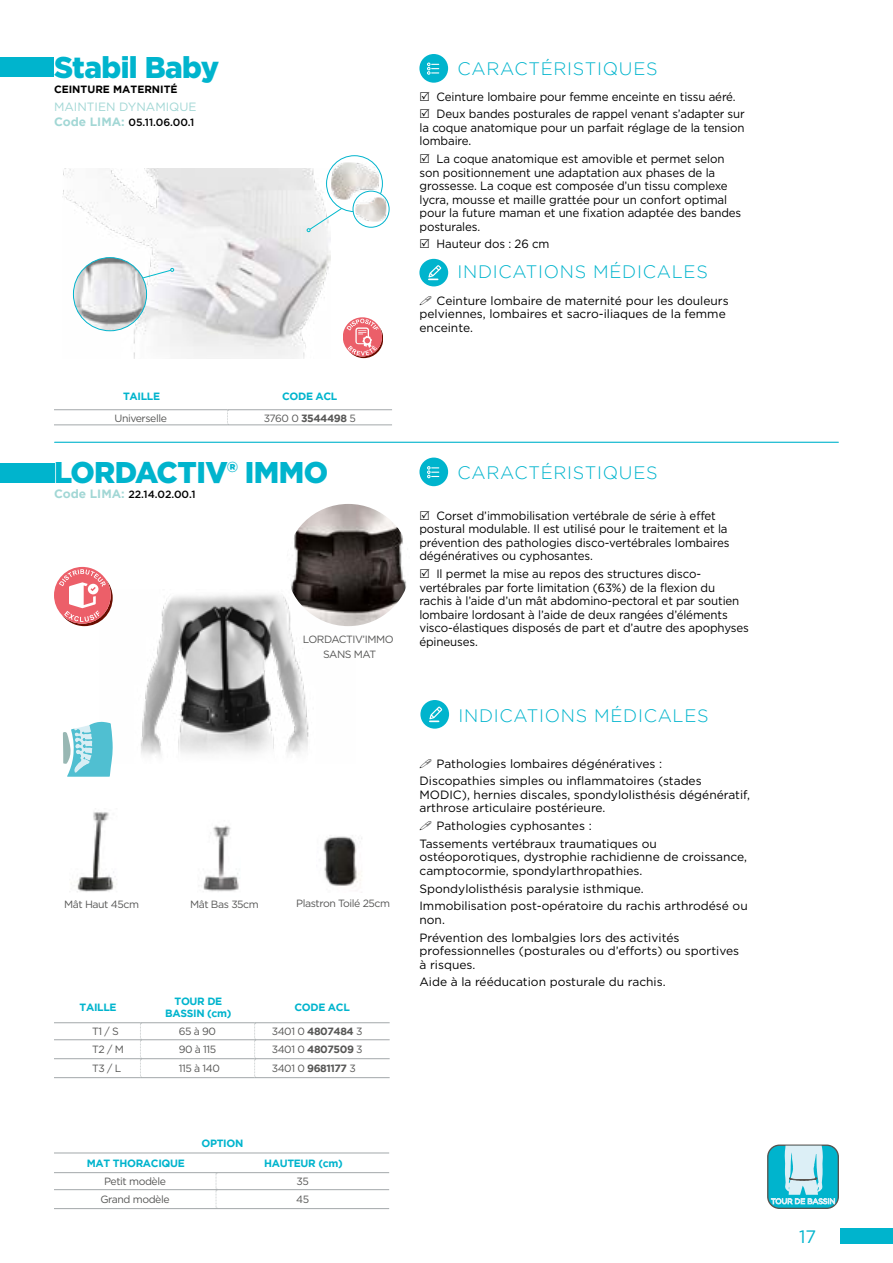
<style>
.page{position:relative;width:893px;height:1263px;background:#fff}
.page>*{position:absolute;margin:0;border:0;box-sizing:border-box;transform-origin:0 0}
.t1{font:900 30px "Gotham";letter-spacing:-.02em;color:#00b4cd}
.t2{font:300 18px "Gotham";letter-spacing:.04em;color:#00b4cd}
.t3{font:18px "Gotham";color:#00b4cd}
.t4{font:12px/13.5px "Gotham";letter-spacing:-.01em;color:#000;scale:.96 1}
.t5{font:12px/13.5px "Gotham";letter-spacing:-.01em;color:#000}
.t6{font:12px "Gotham";color:#a2d7d5}
.t7{font:10.5px/15px "Gotham";letter-spacing:-.04em;color:#575756;text-align:center}
.t8{font:700 10.5px/11.4px "Gotham";letter-spacing:-.03em;color:#00b4cd;text-align:center}
.t9{font:700 10.5px "Gotham";letter-spacing:-.04em;color:#575756}
.t10{font:500 10.5px "Gotham";color:#000}
.t11{font:700 10.5px "Gotham";color:#000}
.s1{font-weight:700;font-size:12px;color:#a2d7d5}
.s2{font-weight:400}
</style>
<div class="page">
<div style="left:841px;top:1228px;width:52px;height:15px;background:#00b4cd"></div>
<hr style="left:55px;top:442px;width:783px;height:1px;background:#00b4cd">
<div style="left:0;top:57px;width:54px;height:20px;background:#00b4cd"></div>
<div style="left:419px;top:54px;width:29px;height:29px;background:#00b4cd;border-radius:50%"></div>
<svg style="left:427px;top:63px;width:12px;height:12px"></svg>
<div style="left:419px;top:259px;width:29px;height:27px;background:#00b4cd;border-radius:50%"></div>
<svg style="left:428px;top:265px;width:13px;height:15px"></svg>
<img style="left:63px;top:168px;width:268px;height:190px">
<svg style="left:343px;top:317px;width:40px;height:41px"></svg>
<svg style="left:307px;top:202px;width:42px;height:30px"></svg>
<svg style="left:327px;top:156px;width:55px;height:56px"></svg>
<img style="left:331px;top:162px;width:48px;height:38px">
<div style="left:326px;top:155px;width:57px;height:57px;border:1px solid #00b4cd;border-radius:50%"></div>
<svg style="left:353px;top:191px;width:36px;height:36px"></svg>
<img style="left:355px;top:197px;width:31px;height:25px">
<div style="left:353px;top:191px;width:36px;height:36px;border:1px solid #00b4cd;border-radius:50%"></div>
<svg style="left:136px;top:268px;width:38px;height:14px"></svg>
<img style="left:73px;top:258px;width:74px;height:73px;border-radius:37px">
<div style="left:73px;top:257px;width:74px;height:74px;border:1px solid #00b4cd;border-radius:50%"></div>
<hr style="left:54px;top:409px;width:173px;height:1px;background:#a3a8aa">
<hr style="left:54px;top:424px;width:173px;height:1px;background:#a3a8aa">
<svg style="left:227px;top:410px;width:1px;height:14px"></svg>
<hr style="left:227px;top:409px;width:165px;height:1px;background:#a3a8aa">
<hr style="left:227px;top:424px;width:165px;height:1px;background:#a3a8aa">
<img style="left:141px;top:594px;width:168px;height:161px">
<svg style="left:140px;top:1023px;width:1px;height:54px"></svg>
<hr style="left:54px;top:1058px;width:86px;height:1px;background:#a3a8aa">
<hr style="left:140px;top:1058px;width:115px;height:1px;background:#a3a8aa">
<hr style="left:54px;top:1077px;width:86px;height:1px;background:#a3a8aa">
<hr style="left:140px;top:1077px;width:115px;height:1px;background:#a3a8aa">
<svg style="left:254px;top:1023px;width:2px;height:55px"></svg>
<hr style="left:255px;top:1058px;width:135px;height:1px;background:#a3a8aa">
<hr style="left:255px;top:1077px;width:135px;height:1px;background:#a3a8aa">
<hr style="left:54px;top:1022px;width:86px;height:1px;background:#a3a8aa">
<hr style="left:140px;top:1022px;width:115px;height:1px;background:#a3a8aa">
<hr style="left:255px;top:1022px;width:135px;height:1px;background:#a3a8aa">
<hr style="left:54px;top:1039px;width:86px;height:1px;background:#a3a8aa">
<hr style="left:140px;top:1039px;width:115px;height:1px;background:#a3a8aa">
<hr style="left:255px;top:1039px;width:135px;height:1px;background:#a3a8aa">
<div style="left:419px;top:458px;width:29px;height:28px;background:#00b4cd;border-radius:50%"></div>
<svg style="left:427px;top:466px;width:12px;height:12px"></svg>
<div style="left:420px;top:700px;width:29px;height:29px;background:#00b4cd;border-radius:50%"></div>
<svg style="left:429px;top:707px;width:13px;height:15px"></svg>
<svg style="left:216px;top:1173px;width:1px;height:35px"></svg>
<hr style="left:54px;top:1208px;width:162px;height:1px;background:#a3a8aa">
<hr style="left:216px;top:1208px;width:173px;height:1px;background:#a3a8aa">
<hr style="left:54px;top:1172px;width:162px;height:1px;background:#a3a8aa">
<hr style="left:216px;top:1172px;width:173px;height:1px;background:#a3a8aa">
<hr style="left:54px;top:1189px;width:162px;height:1px;background:#a3a8aa">
<hr style="left:216px;top:1189px;width:173px;height:1px;background:#a3a8aa">
<hr style="left:54px;top:1153px;width:162px;height:1px;background:#a3a8aa">
<hr style="left:216px;top:1153px;width:173px;height:1px;background:#a3a8aa">
<img style="left:71px;top:812px;width:45px;height:80px">
<img style="left:323px;top:835px;width:39px;height:58px">
<img style="left:203px;top:825px;width:36px;height:67px">
<img style="left:286px;top:504px;width:121px;height:122px">
<svg style="left:54px;top:567px;width:59px;height:59px"></svg>
<svg style="left:768px;top:1145px;width:70px;height:63px"></svg>
<div style="left:767px;top:1144px;width:72px;height:65px;border:1px solid #58524d;border-radius:12px"></div>
<svg style="left:771px;top:1146px;width:64px;height:58px;background:#6fcfdf"></svg>
<div style="left:0;top:463px;width:54px;height:20px;background:#00b4cd"></div>
<svg style="left:63px;top:721px;width:50px;height:56px"></svg>
<h1 class="t1" style="left:54px;top:47px;width:167px">Stabil Baby</h1>
<p class="t11" style="left:54px;top:83px;width:125px">CEINTURE MATERNITÉ</p>
<p class="t6" style="left:54px;top:99px;width:144px">MAINTIEN DYNAMIQUE</p>
<p class="t10" style="left:54px;top:115px;width:142px"><span class="s1">Code LIMA:</span> 05.11.06.00.1</p>
<p class="t8" style="left:123px;top:390px;width:39px">TAILLE</p>
<p class="t8" style="left:282px;top:390px;width:57px">CODE ACL</p>
<p class="t7" style="left:114px;top:410px;width:54px">Universelle</p>
<p class="t9" style="left:264px;top:412px;width:94px"><span class="s2">3760 0</span> 3544498 <span class="s2">5</span></p>
<h1 class="t1" style="left:54px;top:452px;width:276px">LORDACTIV® IMMO</h1>
<p class="t10" style="left:54px;top:488px;width:143px"><span class="s1">Code LIMA:</span> 22.14.02.00.1</p>
<p class="t7" style="left:303px;top:631px;width:92px">LORDACTIV’IMMO<br>SANS MAT</p>
<p class="t7" style="left:64px;top:897px;width:76px">Mât Haut 45cm</p>
<p class="t7" style="left:190px;top:897px;width:70px">Mât Bas 35cm</p>
<p class="t7" style="left:296px;top:896px;width:95px">Plastron Toilé 25cm</p>
<p class="t8" style="left:80px;top:1001px;width:39px">TAILLE</p>
<p class="t8" style="left:165px;top:996px;width:68px">TOUR DE<br>BASSIN (cm)</p>
<p class="t8" style="left:294px;top:1001px;width:57px">CODE ACL</p>
<p class="t7" style="left:92px;top:1024px;width:28px">T1 / S</p>
<p class="t7" style="left:179px;top:1024px;width:39px">65 à 90</p>
<p class="t9" style="left:272px;top:1026px;width:92px"><span class="s2">3401 0</span> 4807484 <span class="s2">3</span></p>
<p class="t7" style="left:92px;top:1042px;width:33px">T2 / M</p>
<p class="t7" style="left:179px;top:1042px;width:39px">90 à 115</p>
<p class="t9" style="left:272px;top:1044px;width:93px"><span class="s2">3401 0</span> 4807509 <span class="s2">3</span></p>
<p class="t7" style="left:92px;top:1061px;width:31px">T3 / L</p>
<p class="t7" style="left:179px;top:1061px;width:43px">115 à 140</p>
<p class="t9" style="left:272px;top:1062px;width:86px"><span class="s2">3401 0</span> 9681177 <span class="s2">3</span></p>
<p class="t8" style="left:201px;top:1137px;width:43px">OPTION</p>
<p class="t8" style="left:87px;top:1157px;width:100px">MAT THORACIQUE</p>
<p class="t8" style="left:264px;top:1157px;width:80px">HAUTEUR (cm)</p>
<p class="t7" style="left:104px;top:1174px;width:63px">Petit modèle</p>
<p class="t7" style="left:296px;top:1174px;width:14px">35</p>
<p class="t7" style="left:100px;top:1192px;width:71px">Grand modèle</p>
<p class="t7" style="left:296px;top:1192px;width:15px">45</p>
<h2 class="t2" style="left:457px;top:59px;width:202px">CARACTÉRISTIQUES</h2>
<p class="t4" style="left:437px;top:87px;width:323px;line-height:17.7px">Ceinture lombaire pour femme enceinte en tissu aéré.<br>Deux bandes posturales de rappel venant s’adapter sur</p>
<p class="t4" style="left:419px;top:121px;width:340px">la coque anatomique pour un parfait réglage de la tension lombaire.</p>
<p class="t4" style="left:419px;top:152px;width:337px;text-indent:17px">La coque anatomique est amovible et permet selon son positionnement une adaptation aux phases de la grossesse. La coque est composée d’un tissu complexe lycra, mousse et maille grattée pour un confort optimal pour la future maman et une fixation adaptée des bandes posturales.</p>
<p class="t4" style="left:437px;top:237px;width:119px">Hauteur dos : 26 cm</p>
<h2 class="t2" style="left:457px;top:262px;width:252px">INDICATIONS MÉDICALES</h2>
<p class="t5" style="left:420px;top:293px;width:311px;text-indent:17px">Ceinture lombaire de maternité pour les douleurs pelviennes, lombaires et sacro-iliaques de la femme enceinte.</p>
<h2 class="t2" style="left:457px;top:463px;width:202px">CARACTÉRISTIQUES</h2>
<p class="t4" style="left:419px;top:508px;width:325px;text-indent:17px">Corset d’immobilisation vertébrale de série à effet postural modulable. Il est utilisé pour le traitement et la prévention des pathologies disco-vertébrales lombaires dégénératives ou cyphosantes.</p>
<p class="t4" style="left:419px;top:567px;width:345px;text-indent:17px">Il permet la mise au repos des structures disco&shy;vertébrales par forte limitation (63%) de la flexion du rachis à l’aide d’un mât abdomino-pectoral et par soutien lombaire lordosant à l’aide de deux rangées d’éléments visco-élastiques disposés de part et d’autre des apophyses épineuses.</p>
<h2 class="t2" style="left:458px;top:706px;width:252px">INDICATIONS MÉDICALES</h2>
<p class="t5" style="left:419px;top:754px;width:284px;line-height:17.7px;text-indent:17px">Pathologies lombaires dégénératives :<br>Discopathies simples ou inflammatoires (stades</p>
<p class="t5" style="left:419px;top:787px;width:332px">MODIC), hernies discales, spondylolisthésis dégénératif, arthrose articulaire postérieure.</p>
<p class="t5" style="left:419px;top:817px;width:239px;line-height:17.7px;text-indent:17px">Pathologies cyphosantes :<br>Tassements vertébraux traumatiques ou</p>
<p class="t5" style="left:419px;top:850px;width:329px">ostéoporotiques, dystrophie rachidienne de croissance, camptocormie, spondylarthropathies.</p>
<p class="t5" style="left:419px;top:879px;width:330px;line-height:17.7px">Spondylolisthésis paralysie isthmique.<br>Immobilisation post-opératoire du rachis arthrodésé ou</p>
<p class="t5" style="left:419px;top:910px;width:261px;line-height:17.7px">non.<br>Prévention des lombalgies lors des activités</p>
<p class="t5" style="left:419px;top:944px;width:321px">professionnelles (posturales ou d’efforts) ou sportives à risques.</p>
<p class="t5" style="left:419px;top:975px;width:248px">Aide à la rééducation posturale du rachis.</p>
<h2 class="t3" style="left:799px;top:1225px;width:19px">17</h2>
</div>
